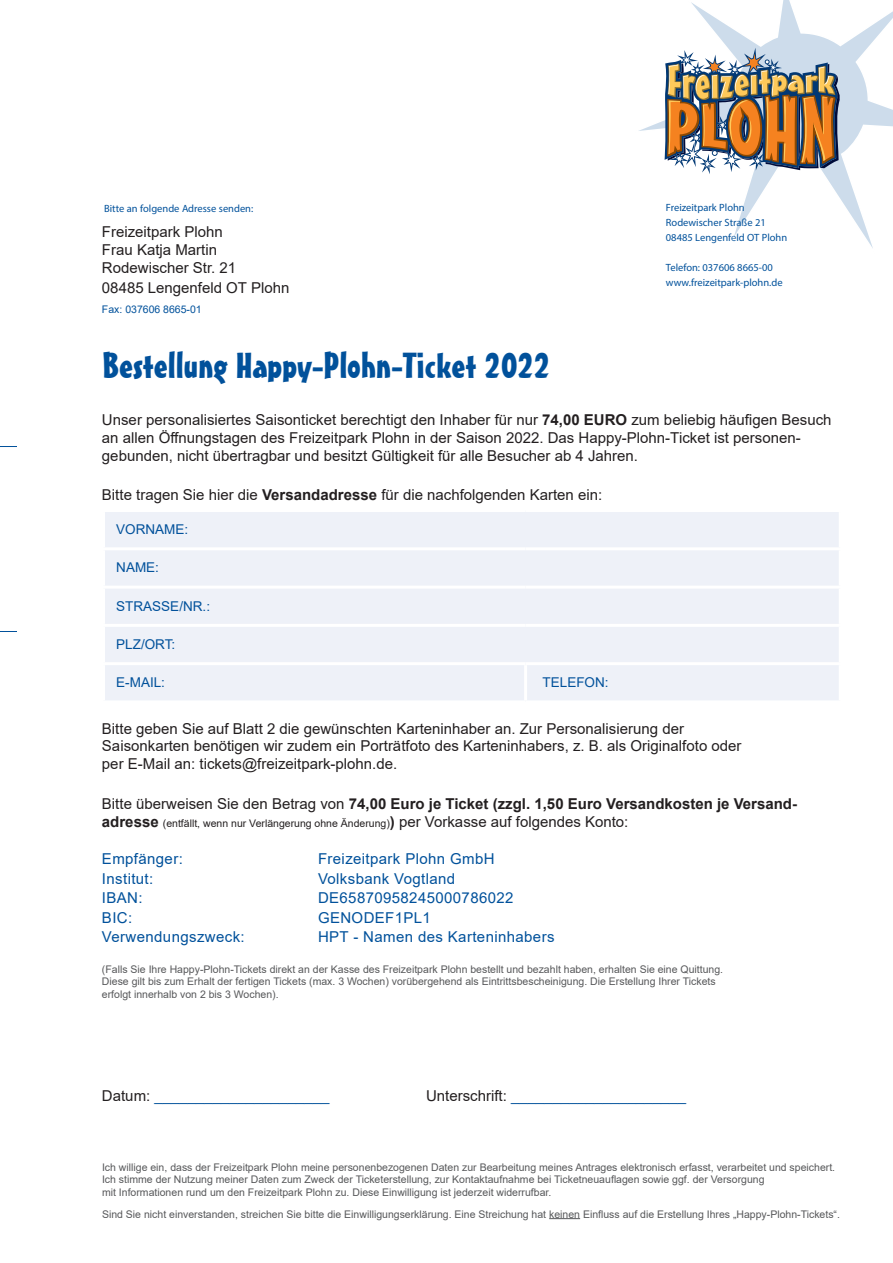
<style>
.page{position:relative;width:893px;height:1263px;background:#fff}
.page>*{position:absolute;margin:0;border:0;box-sizing:border-box;transform-origin:0 0}
.t1{font:36px "Massey Wide Plohn";color:#01519b}
.t2{font:15px "Arial";color:#231f20}
.t3{font:15px "Arial";letter-spacing:.025em;color:#01519b}
.t4{font:700 15px "Arial";color:#231f20}
.t5{font:15px "Arial";color:#01519b}
.txt_tabelle{font:13.5px "Arial";color:#01519b}
.t6{font:10.5px "Arial";color:#57585a}
.t7{font:10.5px "Myriad Pro";color:#01519b}
.t8{font:10.5px "Arial";color:#231f20}
.t9{font:10.5px "Arial";color:#01519b}
.s1{font-weight:700}
.s2{font-weight:400}
.s3{font-weight:700;font-size:15px}
.s4{font-size:15px}
.s5{color:#231f20}
</style>
<div class="page">
<hr style="left:549px;top:1218px;width:31px;height:1px;background:#57585a">
<svg style="left:0;top:446px;width:17px;height:1px"></svg>
<svg style="left:0;top:631px;width:17px;height:1px"></svg>
<svg style="left:639px;top:0;width:254px;height:248px"></svg>
<svg style="left:665px;top:48px;width:175px;height:126px;background:#a89178"></svg>
<div style="left:105px;top:512px;width:734px;height:188px;background:#eef1f8"></div>
<hr style="left:102px;top:547px;width:424px;height:3px;background:#fff">
<hr style="left:526px;top:547px;width:316px;height:3px;background:#fff">
<hr style="left:102px;top:586px;width:424px;height:3px;background:#fff">
<hr style="left:526px;top:586px;width:316px;height:3px;background:#fff">
<hr style="left:102px;top:624px;width:424px;height:3px;background:#fff">
<hr style="left:526px;top:624px;width:316px;height:3px;background:#fff">
<hr style="left:102px;top:662px;width:424px;height:3px;background:#fff">
<hr style="left:526px;top:662px;width:316px;height:3px;background:#fff">
<hr style="left:524px;top:665px;width:3px;height:35px;background:#fff">
<p class="t7" style="left:104px;top:202px;width:151px">Bitte an folgende Adresse senden:</p>
<p class="t7" style="left:666px;top:201px;width:80px">Freizeitpark Plohn</p>
<p class="t7" style="left:666px;top:216px;width:101px">Rodewischer Straße 21</p>
<p class="t7" style="left:666px;top:231px;width:123px">08485 Lengenfeld OT Plohn</p>
<p class="t7" style="left:666px;top:261px;width:108px">Telefon: 037606 8665-00</p>
<p class="t7" style="left:666px;top:276px;width:118px">www.freizeitpark-plohn.de</p>
<p class="t2" style="left:102px;top:222px;width:122px">Freizeitpark Plohn</p>
<p class="t2" style="left:102px;top:240px;width:117px">Frau Katja Martin</p>
<p class="t2" style="left:102px;top:258px;width:136px">Rodewischer Str. 21</p>
<p class="t2" style="left:102px;top:278px;width:189px">08485 Lengenfeld OT Plohn</p>
<p class="t9" style="left:102px;top:302px;width:101px">Fax: 037606 8665-01</p>
<p class="t1" style="left:102px;top:334px;width:450px">Bestellung Happy-Plohn-Ticket 2022</p>
<p class="t2" style="left:102px;top:409px;width:731px">Unser personalisiertes Saisonticket berechtigt den Inhaber für nur <span class="s1">74,00 EURO</span> zum beliebig häufigen Besuch</p>
<p class="t2" style="left:102px;top:427px;width:700px">an allen Öffnungstagen des Freizeitpark Plohn in der Saison 2022. Das Happy-Plohn-Ticket ist personen-</p>
<p class="t2" style="left:102px;top:445px;width:538px">gebunden, nicht übertragbar und besitzt Gültigkeit für alle Besucher ab 4 Jahren.</p>
<p class="t2" style="left:102px;top:485px;width:502px">Bitte tragen Sie hier die <span class="s1">Versandadresse</span> für die nachfolgenden Karten ein:</p>
<p class="txt_tabelle" style="left:116px;top:520px;width:74px">VORNAME:</p>
<p class="txt_tabelle" style="left:116px;top:558px;width:44px">NAME:</p>
<p class="txt_tabelle" style="left:116px;top:597px;width:95px">STRASSE/NR.:</p>
<p class="txt_tabelle" style="left:116px;top:635px;width:61px">PLZ/ORT:</p>
<p class="txt_tabelle" style="left:116px;top:673px;width:50px">E-MAIL:</p>
<p class="txt_tabelle" style="left:543px;top:673px;width:68px">TELEFON:</p>
<p class="t2" style="left:102px;top:719px;width:583px">Bitte geben Sie auf Blatt 2 die gewünschten Karteninhaber an. Zur Personalisierung der</p>
<p class="t2" style="left:102px;top:735px;width:641px">Saisonkarten benötigen wir zudem ein Porträtfoto des Karteninhabers, z. B. als Originalfoto oder</p>
<p class="t2" style="left:102px;top:753px;width:297px">per E-Mail an: tickets@freizeitpark-plohn.de.</p>
<p class="t4" style="left:102px;top:793px;width:697px"><span class="s2">Bitte überweisen Sie den Betrag von</span> 74,00 Euro je Ticket (zzgl. 1,50 Euro Versandkosten je Versand-</p>
<p class="t8" style="left:102px;top:816px;width:528px"><span class="s3">adresse</span> (entfällt, wenn nur Verlängerung ohne Änderung)<span class="s3">)</span> <span class="s4">per Vorkasse auf folgendes Konto:</span></p>
<p class="t3" style="left:102px;top:848px;width:82px">Empfänger:</p>
<p class="t3" style="left:318px;top:848px;width:178px">Freizeitpark Plohn GmbH</p>
<p class="t3" style="left:102px;top:868px;width:53px">Institut:</p>
<p class="t3" style="left:318px;top:868px;width:139px">Volksbank Vogtland</p>
<p class="t3" style="left:102px;top:887px;width:42px">IBAN:</p>
<p class="t3" style="left:318px;top:887px;width:197px">DE65870958245000786022</p>
<p class="t3" style="left:102px;top:907px;width:32px">BIC:</p>
<p class="t3" style="left:318px;top:907px;width:114px">GENODEF1PL1</p>
<p class="t3" style="left:102px;top:926px;width:144px">Verwendungszweck:</p>
<p class="t3" style="left:318px;top:926px;width:238px">HPT - Namen des Karteninhabers</p>
<p class="t6" style="left:102px;top:962px;width:623px">(Falls Sie Ihre Happy-Plohn-Tickets direkt an der Kasse des Freizeitpark Plohn bestellt und bezahlt haben, erhalten Sie eine Quittung.</p>
<p class="t6" style="left:102px;top:974px;width:615px">Diese gilt bis zum Erhalt der fertigen Tickets (max. 3 Wochen) vorübergehend als Eintrittsbescheinigung. Die Erstellung Ihrer Tickets</p>
<p class="t6" style="left:102px;top:987px;width:178px">erfolgt innerhalb von 2 bis 3 Wochen).</p>
<p class="t3" style="left:102px;top:1085px;width:229px"><span class="s5">Datum:</span> _____________________</p>
<p class="t5" style="left:426px;top:1085px;width:262px"><span class="s5">Unterschrift:</span> _____________________</p>
<p class="t6" style="left:102px;top:1160px;width:735px">Ich willige ein, dass der Freizeitpark Plohn meine personenbezogenen Daten zur Bearbeitung meines Antrages elektronisch erfasst, verarbeitet und speichert.</p>
<p class="t6" style="left:102px;top:1172px;width:664px">Ich stimme der Nutzung meiner Daten zum Zweck der Ticketerstellung, zur Kontaktaufnahme bei Ticketneuauflagen sowie ggf. der Versorgung</p>
<p class="t6" style="left:102px;top:1185px;width:451px">mit Informationen rund um den Freizeitpark Plohn zu. Diese Einwilligung ist jederzeit widerrufbar.</p>
<p class="t6" style="left:102px;top:1206px;width:739px">Sind Sie nicht einverstanden, streichen Sie bitte die Einwilligungserklärung. Eine Streichung hat keinen Einfluss auf die Erstellung Ihres „Happy-Plohn-Tickets“.</p>
</div>
